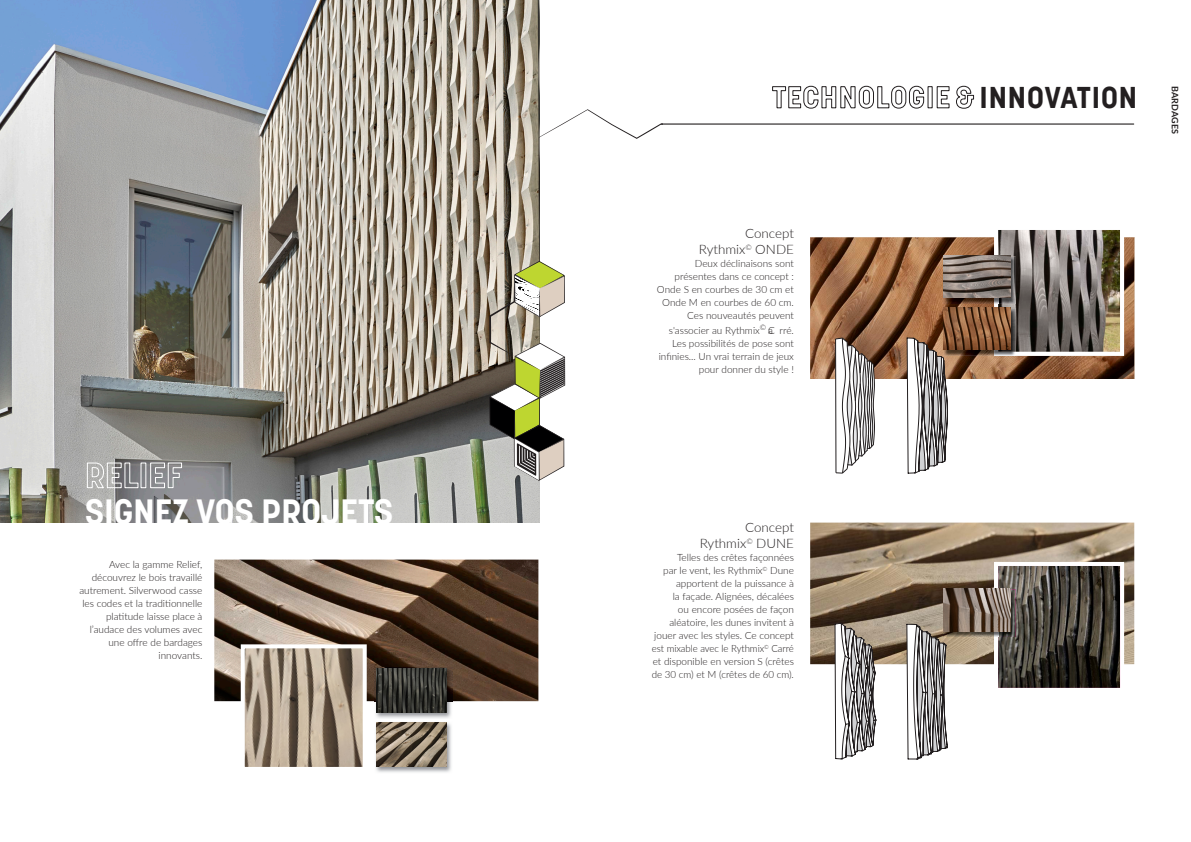
<style>
.page{position:relative;width:1191px;height:842px;background:#fff}
.page>*{position:absolute;margin:0;border:0;box-sizing:border-box;transform-origin:0 0}
.t1{font:700 35px "Korolev";color:#fff}
.t2{font:700 30px "Korolev";letter-spacing:.03em;color:#231f20}
.t3{font:300 13px/16px "Lato";color:#231f20;text-align:right}
.t4{font:300 10px/13px "Lato";color:#231f20;text-align:right}
.t5{font:700 9px "Lato";letter-spacing:.01em;color:#231f20}
</style>
<div class="page">
<svg style="left:772px;top:85px;width:152px;height:24px"></svg>
<svg style="left:936px;top:85px;width:38px;height:24px"></svg>
<img style="left:0;top:0;width:539px;height:523px">
<svg style="left:489px;top:109px;width:172px;height:372px"></svg>
<hr style="left:661px;top:123px;width:472px;height:2px;background:#231f20">
<img style="left:214px;top:560px;width:324px;height:141px">
<img style="left:375px;top:667px;width:77px;height:51px">
<img style="left:376px;top:668px;width:70px;height:44px">
<img style="left:376px;top:722px;width:75px;height:51px">
<img style="left:376px;top:723px;width:70px;height:44px">
<img style="left:810px;top:523px;width:324px;height:141px">
<svg style="left:994px;top:562px;width:130px;height:126px"></svg>
<img style="left:810px;top:237px;width:324px;height:142px">
<svg style="left:994px;top:230px;width:130px;height:126px"></svg>
<img style="left:947px;top:350px;width:47px;height:6px">
<img style="left:994px;top:308px;width:21px;height:48px">
<img style="left:943px;top:308px;width:67px;height:42px">
<img style="left:944px;top:256px;width:71px;height:48px">
<img style="left:943px;top:256px;width:67px;height:42px">
<img style="left:947px;top:589px;width:68px;height:48px">
<img style="left:943px;top:589px;width:67px;height:42px">
<svg style="left:239px;top:642px;width:130px;height:125px"></svg>
<svg style="left:86px;top:462px;width:53px;height:27px"></svg>
<div style="left:140px;top:462px;width:6px;height:26px;border:1px solid #fff"></div>
<svg style="left:150px;top:462px;width:32px;height:27px"></svg>
<svg style="left:834px;top:623px;width:42px;height:136px"></svg>
<svg style="left:906px;top:624px;width:41px;height:135px"></svg>
<svg style="left:906px;top:338px;width:41px;height:136px"></svg>
<svg style="left:835px;top:338px;width:39px;height:136px"></svg>
<h1 class="t1" style="left:85px;top:489px;width:310px">SIGNEZ VOS PROJETS</h1>
<p class="t4" style="left:79px;top:557px;width:124px">Avec la gamme Relief, découvrez le bois travaillé autrement. Silverwood casse les codes et la traditionnelle platitude laisse place à l’audace des volumes avec une offre de bardages innovants.</p>
<h3 class="t3" style="left:699px;top:225px;width:97px">Concept<br>Rythmix<sup>©</sup> ONDE</h3>
<p class="t4" style="left:657px;top:257px;width:139px">Deux déclinaisons sont présentes dans ce concept :<br>Onde S en courbes de 30 cm et<br>Onde M en courbes de 60 cm.<br>Ces nouveautés peuvent</p>
<p class="t4" style="left:658px;top:324px;width:137px">s'associer au Rythmix<sup>©</sup> Ca rré.<br>Les possibilités de pose sont infinies... Un vrai terrain de jeux pour donner du style !</p>
<h3 class="t3" style="left:699px;top:519px;width:96px">Concept<br>Rythmix<sup>©</sup> DUNE</h3>
<p class="t4" style="left:652px;top:551px;width:144px">Telles des crêtes façonnées<br>par le vent, les Rythmix<sup>©</sup> Dune apportent de la puissance à<br>la façade. Alignées, décalées<br>ou encore posées de façon aléatoire, les dunes invitent à jouer avec les styles. Ce concept est mixable avec le Rythmix<sup>©</sup> Carré et disponible en version S (crêtes de 30 cm) et M (crêtes de 60 cm).</p>
<h2 class="t2" style="left:979px;top:78px;width:159px">INNOVATION</h2>
<p class="t5" style="left:1181px;top:86px;width:50px;rotate:90deg">BARDAGES</p>
</div>
